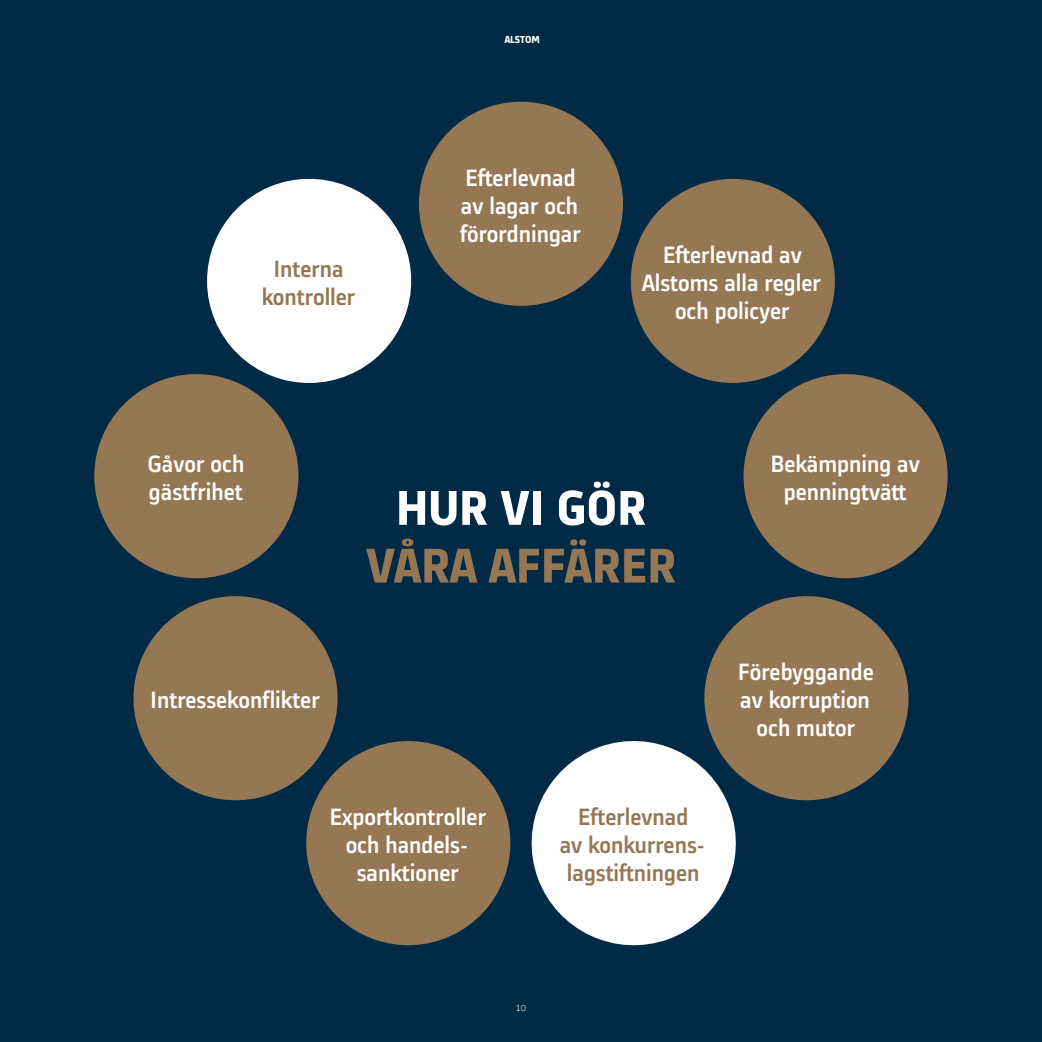
<style>
.page{position:relative;width:1042px;height:1042px;background:#002a45}
.page>*{position:absolute;margin:0;border:0;box-sizing:border-box;transform-origin:0 0}
.t1{font:700 50.75px "Alstom";color:#957754}
.t2{font:700 50.75px "Alstom";color:#fff}
.t3{font:500 24.5px/28px "Alstom";color:#fff;text-align:center}
.t4{font:500 24.5px/28px "Alstom";color:#957754;text-align:center}
.t5{font:700 10.5px "Alstom";color:#fff}
.t6{font:300 10.5px "Alstom";color:#fff}
</style>
<div class="page">
<div style="left:419px;top:102px;width:204px;height:204px;background:#957754;border-radius:50%"></div>
<svg style="left:207px;top:176px;width:216px;height:207px;fill:#fff"></svg>
<svg style="left:94px;top:366px;width:213px;height:213px;fill:#957754"></svg>
<svg style="left:133px;top:596px;width:205px;height:205px;fill:#957754"></svg>
<svg style="left:293px;top:728px;width:218px;height:218px;fill:#957754"></svg>
<svg style="left:531px;top:741px;width:205px;height:205px;fill:#fff"></svg>
<svg style="left:690px;top:596px;width:219px;height:219px;fill:#957754"></svg>
<svg style="left:743px;top:374px;width:205px;height:205px;fill:#957754"></svg>
<svg style="left:618px;top:172px;width:229px;height:223px;fill:#957754"></svg>
<p class="t4" style="left:262px;top:253px;width:95px">Interna kontroller</p>
<p class="t5" style="left:505px;top:32px;width:37px">ALSTOM</p>
<p class="t3" style="left:460px;top:162px;width:122px;text-align:left">Efterlevnad av lagar och förordningar</p>
<p class="t3" style="left:642px;top:239px;width:180px">Efterlevnad av<br>Alstoms alla regler och policyer</p>
<p class="t3" style="left:147px;top:448px;width:98px;text-align:left">Gåvor och gästfrihet</p>
<p class="t3" style="left:770px;top:448px;width:151px">Bekämpning av penningtvätt</p>
<h1 class="t2" style="left:396px;top:473px;width:252px">HUR VI GÖR</h1>
<h1 class="t1" style="left:366px;top:531px;width:312px">VÅRA AFFÄRER</h1>
<p class="t3" style="left:150px;top:684px;width:171px">Intressekonflikter</p>
<p class="t3" style="left:329px;top:801px;width:158px">Exportkontroller och handels&shy;sanktioner</p>
<p class="t4" style="left:560px;top:801px;width:147px">Efterlevnad<br>av konkurrens&shy;lagstiftningen</p>
<p class="t3" style="left:738px;top:656px;width:137px">Förebyggande av korruption och mutor</p>
<p class="t6" style="left:516px;top:1000px;width:12px">10</p>
</div>
